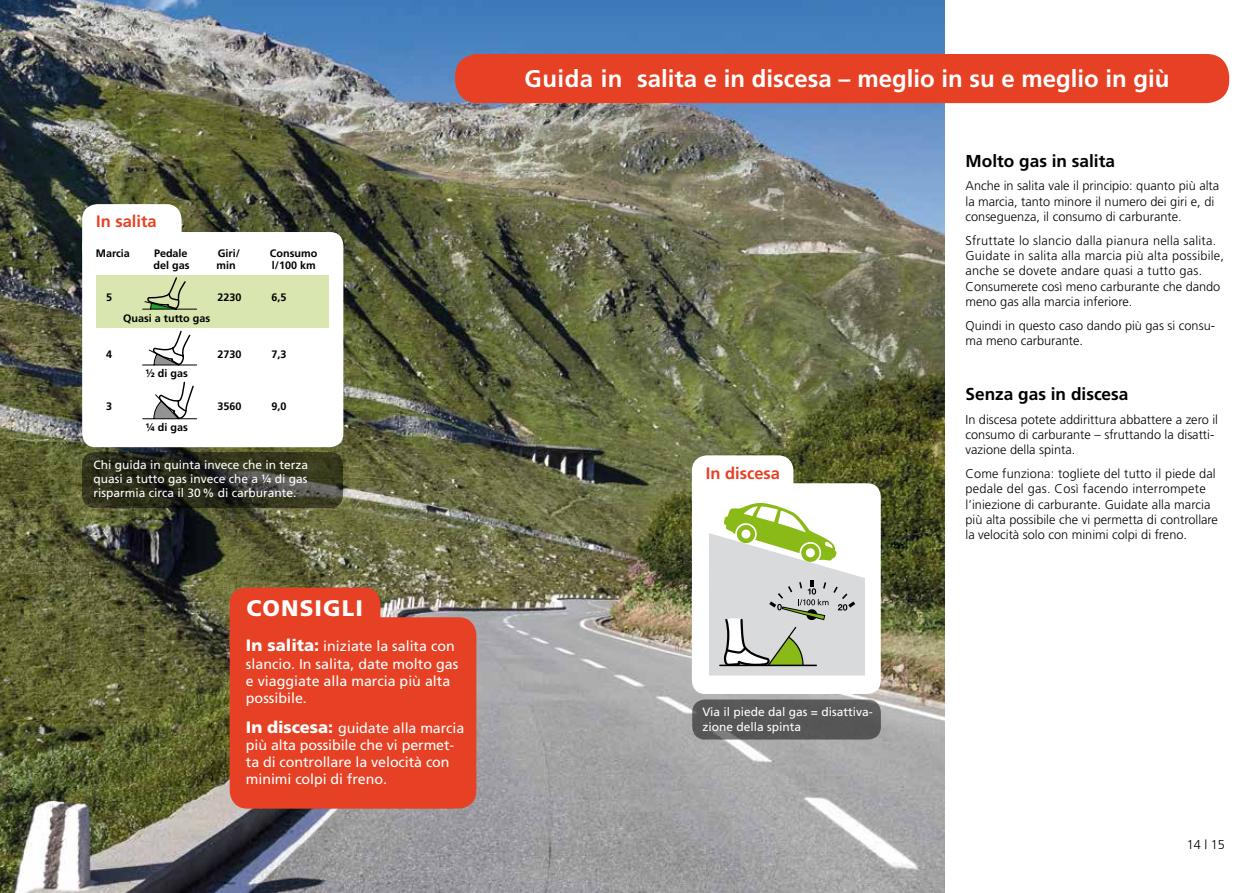
<style>
.page{position:relative;width:1259px;height:893px;background:#fff}
.page>*{position:absolute;margin:0;border:0;box-sizing:border-box;transform-origin:0 0}
.t1{font:700 24px "Frutiger";color:#fff}
.t2{font:900 22.5px "Frutiger";letter-spacing:.05em;color:#fff}
.t3{font:700 17.25px "Frutiger";color:#000}
.t4{font:700 16.5px "Frutiger";color:#e64124}
.t5{font:14.25px/17.1px "Frutiger";letter-spacing:-.005em;color:#fff}
.t6{font:300 12.75px/15.3px "Frutiger";color:#000}
.t7{font:300 12.75px/15.3px "Frutiger";letter-spacing:.02em;color:#000}
.t8{font:12px/14.4px "Frutiger";color:#fff}
.t9{font:700 10.8px "Frutiger";color:#000}
.s1{font-weight:900;font-size:16.5px}
</style>
<div class="page">
<img style="left:0;top:0;width:944px;height:893px">
<div style="left:692px;top:483px;width:189px;height:211px;background:#fff;border-radius:13px"></div>
<div style="left:692px;top:455px;width:101px;height:60px;background:#fff;border-radius:15px"></div>
<svg style="left:709px;top:503px;width:156px;height:172px"></svg>
<div style="left:692px;top:699px;width:189px;height:40px;background:#575757;border-radius:13px"></div>
<div style="left:82px;top:232px;width:261px;height:215px;background:#fff;border-radius:13px"></div>
<div style="left:82px;top:204px;width:100px;height:60px;background:#fff;border-radius:15px"></div>
<div style="left:96px;top:275px;width:233px;height:53px;background:#dae6b0"></div>
<svg style="left:142px;top:277px;width:55px;height:33px"></svg>
<svg style="left:142px;top:330px;width:55px;height:36px"></svg>
<svg style="left:142px;top:381px;width:55px;height:39px"></svg>
<svg style="left:82px;top:452px;width:261px;height:56px;background:#303221"></svg>
<div style="left:455px;top:54px;width:774px;height:49px;background:#e64124;border-radius:23px"></div>
<div style="left:230px;top:587px;width:150px;height:59px;background:#e64124;border-radius:16px"></div>
<div style="left:230px;top:617px;width:246px;height:192px;background:#e64124;border-radius:18px"></div>
<p class="t4" style="left:96px;top:212px;width:62px">In salita</p>
<p class="t9" style="left:96px;top:246px;width:36px">Marcia</p>
<p class="t9" style="left:154px;top:246px;width:35px">Pedale</p>
<p class="t9" style="left:218px;top:246px;width:24px">Giri/</p>
<p class="t9" style="left:270px;top:246px;width:49px">Consumo</p>
<p class="t9" style="left:154px;top:259px;width:38px">del gas</p>
<p class="t9" style="left:217px;top:259px;width:21px">min</p>
<p class="t9" style="left:272px;top:259px;width:45px">l/100 km</p>
<p class="t9" style="left:106px;top:291px;width:8px">5</p>
<p class="t9" style="left:217px;top:291px;width:26px">2230</p>
<p class="t9" style="left:271px;top:291px;width:17px">6,5</p>
<p class="t9" style="left:123px;top:311px;width:89px">Quasi a tutto gas</p>
<p class="t9" style="left:106px;top:348px;width:8px">4</p>
<p class="t9" style="left:217px;top:348px;width:26px">2730</p>
<p class="t9" style="left:271px;top:348px;width:17px">7,3</p>
<p class="t9" style="left:146px;top:367px;width:44px">½ di gas</p>
<p class="t9" style="left:106px;top:400px;width:8px">3</p>
<p class="t9" style="left:217px;top:400px;width:26px">3560</p>
<p class="t9" style="left:271px;top:400px;width:17px">9,0</p>
<p class="t9" style="left:146px;top:421px;width:44px">¼ di gas</p>
<p class="t8" style="left:93px;top:457px;width:216px;text-align:justify">Chi guida in quinta invece che in terza quasi a tutto gas invece che a ¼ di gas risparmia circa il 30% di carburante.</p>
<h2 class="t2" style="left:246px;top:595px;width:118px">CONSIGLI</h2>
<p class="t5" style="left:246px;top:638px;width:214px"><span class="s1">In salita:</span> iniziate la salita con slancio. In salita, date molto gas e viaggiate alla marcia più alta possibile.</p>
<p class="t5" style="left:246px;top:719px;width:220px"><span class="s1">In discesa:</span> guidate alla marcia più alta possibile che vi permet&shy;ta di controllare la velocità con minimi colpi di freno.</p>
<h1 class="t1" style="left:524px;top:64px;width:646px">Guida in salita e in discesa – meglio in su e meglio in giù</h1>
<p class="t4" style="left:706px;top:463px;width:76px">In discesa</p>
<p class="t8" style="left:702px;top:705px;width:172px">Via il piede dal gas = disattiva&shy;zione della spinta</p>
<h3 class="t3" style="left:965px;top:150px;width:151px">Molto gas in salita</h3>
<p class="t6" style="left:965px;top:178px;width:255px">Anche in salita vale il principio: quanto più alta la marcia, tanto minore il numero dei giri e, di conseguenza, il consumo di carburante.</p>
<p class="t7" style="left:965px;top:233px;width:260px">Sfruttate lo slancio dalla pianura nella salita.<br>Guidate in salita alla marcia più alta possibile, anche se dovete andare quasi a tutto gas.<br>Consumerete così meno carburante che dando meno gas alla marcia inferiore.</p>
<p class="t6" style="left:965px;top:318px;width:251px">Quindi in questo caso dando più gas si consu&shy;ma meno carburante.</p>
<h3 class="t3" style="left:965px;top:384px;width:164px">Senza gas in discesa</h3>
<p class="t6" style="left:965px;top:411px;width:254px">In discesa potete addirittura abbattere a zero il consumo di carburante – sfruttando la disatti&shy;vazione della spinta.</p>
<p class="t6" style="left:965px;top:466px;width:254px">Come funziona: togliete del tutto il piede dal pedale del gas. Così facendo interrompete l’iniezione di carburante. Guidate alla marcia più alta possibile che vi permetta di controllare la velocità solo con minimi colpi di freno.</p>
<p class="t6" style="left:1186px;top:837px;width:40px">14 | 15</p>
</div>
